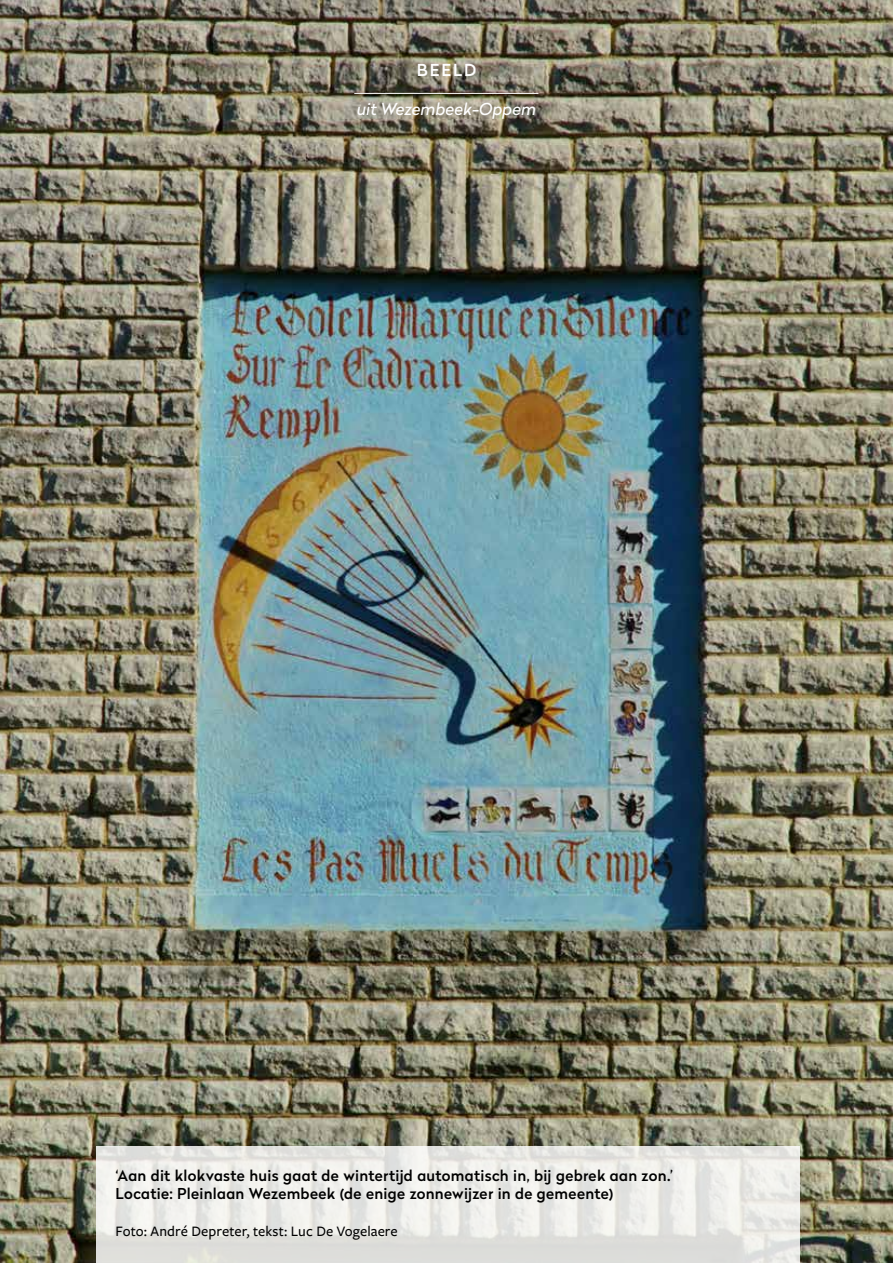
<style>
.page{position:relative;width:893px;height:1263px;background:#fff}
.page>*{position:absolute;margin:0;border:0;box-sizing:border-box;transform-origin:0 0}
.t1{font:italic 16.5px "Radikal";color:#fff}
.t2{font:500 16.5px "Radikal";letter-spacing:.12em;color:#fff}
.t3{font:500 15px/18px "Radikal";letter-spacing:.015em;color:#000}
.t4{font:500 15px "Freight Sans Pro";letter-spacing:.005em;color:#000}
</style>
<div class="page">
<img style="left:0;top:0;width:893px;height:1263px">
<svg style="left:96px;top:1146px;width:703px;height:117px"></svg>
<hr style="left:354px;top:93px;width:184px;height:1px;background:#fff">
<p class="t2" style="left:417px;top:58px;width:61px">BEELD</p>
<p class="t1" style="left:357px;top:98px;width:181px">uit Wezembeek-Oppem</p>
<p class="t3" style="left:116px;top:1166px;width:559px">‘Aan dit klokvaste huis gaat de wintertijd automatisch in, bij gebrek aan zon.’<br>Locatie: Pleinlaan Wezembeek (de enige zonnewijzer in de gemeente)</p>
<p class="t4" style="left:116px;top:1220px;width:284px">Foto: André Depreter, tekst: Luc De Vogelaere</p>
</div>
